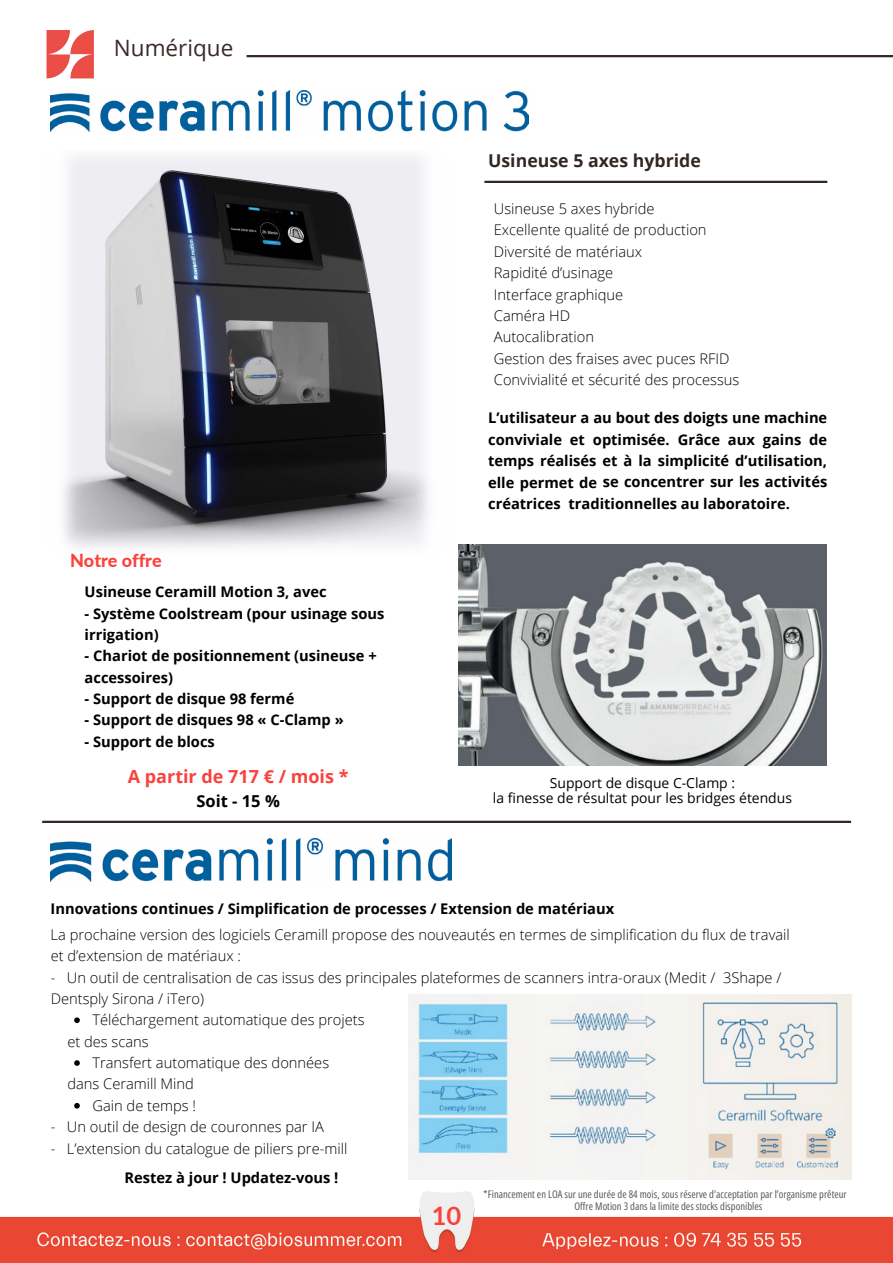
<style>
.page{position:relative;width:893px;height:1263px;background:#fff}
.page>*{position:absolute;margin:0;border:0;box-sizing:border-box;transform-origin:0 0}
.t1{font:700 25.5px "Lato";color:#f9423a}
.t2{font:22.5px "Open Sans";color:#382a27}
.t3{font:700 18px "Open Sans";color:#f9423a}
.t4{font:800 18px "Lato";color:#f9423a}
.t5{font:700 17.7px "Open Sans";color:#322722}
.t6{font:700 16.5px "Open Sans";color:#000}
.t7{font:300 14.7px/21.5px "Open Sans";color:#000}
.t8{font:700 14.7px/21.3px "Open Sans";color:#000}
.t9{font:13.95px/15.8px "Open Sans";color:#000;text-align:center}
.t10{font:10.5px/11.9px "Open Sans Condensed";letter-spacing:.005em;color:#575756}
</style>
<div class="page">
<img style="left:0;top:1192px;width:893px;height:71px">
<hr style="left:247px;top:55px;width:646px;height:2px;background:#322722">
<img style="left:46px;top:31px;width:48px;height:47px">
<img style="left:63px;top:156px;width:365px;height:392px">
<img style="left:51px;top:90px;width:478px;height:42px">
<hr style="left:484px;top:181px;width:343px;height:2px;background:#322722">
<img style="left:458px;top:545px;width:368px;height:221px">
<hr style="left:42px;top:821px;width:809px;height:2px;background:#322722">
<img style="left:51px;top:839px;width:400px;height:42px">
<img style="left:409px;top:995px;width:442px;height:184px">
<svg style="left:74px;top:1017px;width:6px;height:6px"></svg>
<svg style="left:74px;top:1060px;width:6px;height:6px"></svg>
<svg style="left:74px;top:1103px;width:6px;height:5px"></svg>
<h2 class="t2" style="left:114px;top:33px;width:121px">Numérique</h2>
<p class="t4" style="left:70px;top:547px;width:93px">Notre offre</p>
<p class="t8" style="left:85px;top:581px;width:244px">Usineuse Ceramill Motion 3, avec</p>
<p class="t8" style="left:85px;top:602px;width:301px">- Système Coolstream (pour usinage sous irrigation)</p>
<p class="t8" style="left:85px;top:645px;width:294px">- Chariot de positionnement (usineuse + accessoires)</p>
<p class="t8" style="left:85px;top:688px;width:211px">- Support de disque 98 fermé</p>
<p class="t8" style="left:85px;top:709px;width:261px">- Support de disques 98 « C-Clamp »</p>
<p class="t8" style="left:85px;top:730px;width:132px">- Support de blocs</p>
<p class="t3" style="left:128px;top:763px;width:222px">A partir de 717 € / mois *</p>
<p class="t6" style="left:196px;top:790px;width:85px">Soit - 15 %</p>
<p class="t5" style="left:488px;top:148px;width:214px">Usineuse 5 axes hybride</p>
<p class="t7" style="left:494px;top:198px;width:247px">Usineuse 5 axes hybride<br>Excellente qualité de production<br>Diversité de matériaux<br>Rapidité d’usinage<br>Interface graphique<br>Caméra HD<br>Autocalibration<br>Gestion des fraises avec puces RFID<br>Convivialité et sécurité des processus</p>
<p class="t8" style="left:488px;top:407px;width:341px;text-align:justify">L’utilisateur a au bout des doigts une machine conviviale et optimisée. Grâce aux gains de temps réalisés et à la simplicité d’utilisation, elle permet de se concentrer sur les activités créatrices traditionnelles au laboratoire.</p>
<p class="t9" style="left:493px;top:774px;width:301px">Support de disque C-Clamp :<br>la finesse de résultat pour les bridges étendus</p>
<p class="t8" style="left:51px;top:897px;width:565px">Innovations continues / Simplification de processes / Extension de matériaux</p>
<p class="t7" style="left:51px;top:923px;width:741px">La prochaine version des logiciels Ceramill propose des nouveautés en termes de simplification du flux de travail et d’extension de matériaux :</p>
<p class="t7" style="left:51px;top:966px;width:732px">- Un outil de centralisation de cas issus des principales plateformes de scanners intra-oraux (Medit / 3Shape /<br>Dentsply Sirona / iTero)</p>
<p class="t7" style="left:92px;top:1009px;width:274px">Téléchargement automatique des projets</p>
<p class="t7" style="left:67px;top:1030px;width:83px">et des scans</p>
<p class="t7" style="left:92px;top:1052px;width:238px">Transfert automatique des données</p>
<p class="t7" style="left:67px;top:1073px;width:128px">dans Ceramill Mind</p>
<p class="t7" style="left:92px;top:1094px;width:105px">Gain de temps !</p>
<p class="t7" style="left:51px;top:1116px;width:275px">- Un outil de design de couronnes par IA</p>
<p class="t7" style="left:51px;top:1137px;width:298px">- L’extension du catalogue de piliers pre-mill</p>
<p class="t8" style="left:125px;top:1166px;width:215px">Restez à jour ! Updatez-vous !</p>
<h1 class="t1" style="left:432px;top:1197px;width:31px">10</h1>
<p class="t10" style="left:574px;top:1188px;width:274px;text-indent:-91px">*Financement en LOA sur une durée de 84 mois, sous réserve d’acceptation par l’organisme prêteur<br>Offre Motion 3 dans la limite des stocks disponibles</p>
</div>
